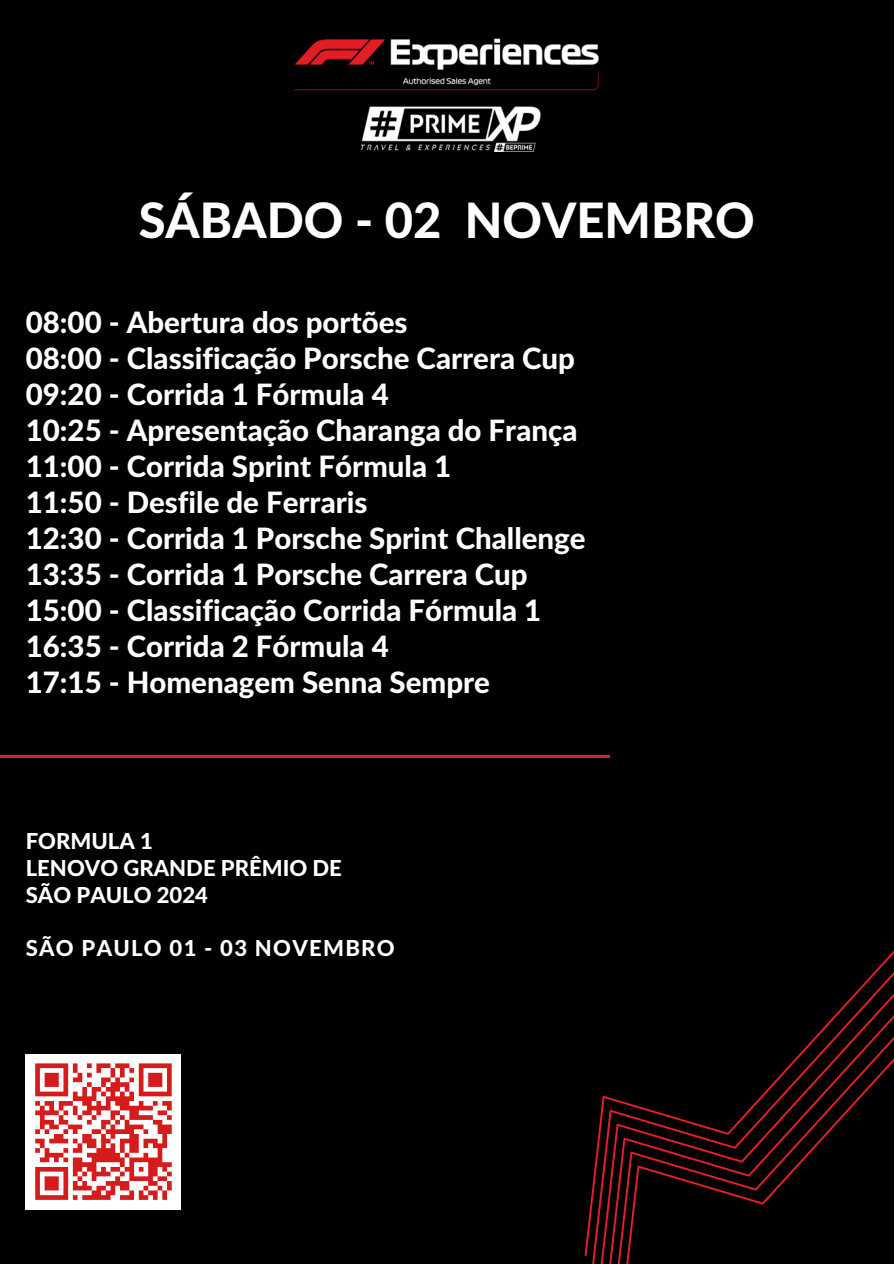
<style>
.page{position:relative;width:894px;height:1264px;background:#fff}
.page>*{position:absolute;margin:0;border:0;box-sizing:border-box;transform-origin:0 0}
.t1{font:800 48.75px "Lato Latin";color:#fff}
.t2{font:800 29.4px/36px "Lato Latin";color:#fff}
.t3{font:800 22.05px "Lato Latin";color:#fff}
.t4{font:800 22.05px "Lato Latin";letter-spacing:.06em;color:#fff}
</style>
<div class="page">
<div style="left:0;top:0;width:893px;height:1263px;background:#000"></div>
<img style="left:294px;top:38px;width:305px;height:113px">
<svg style="left:584px;top:951px;width:309px;height:312px"></svg>
<hr style="left:0;top:755px;width:609px;height:3px;background:#e11e26">
<div style="left:26px;top:1053px;width:155px;height:156px;background:#fff"></div>
<svg style="left:35px;top:1063px;width:137px;height:137px"></svg>
<h1 class="t1" style="left:139px;top:199px;width:617px">SÁBADO - 02 NOVEMBRO</h1>
<p class="t2" style="left:26px;top:306px;width:561px">08:00 - Abertura dos portões<br>08:00 - Classificação Porsche Carrera Cup 09:20 - Corrida 1 Fórmula 4<br>10:25 - Apresentação Charanga do França 11:00 - Corrida Sprint Fórmula 1<br>11:50 - Desfile de Ferraris<br>12:30 - Corrida 1 Porsche Sprint Challenge 13:35 - Corrida 1 Porsche Carrera Cup 15:00 - Classificação Corrida Fórmula 1<br>16:35 - Corrida 2 Fórmula 4<br>17:15 - Homenagem Senna Sempre</p>
<h2 class="t3" style="left:26px;top:831px;width:128px">FORMULA 1</h2>
<p class="t3" style="left:26px;top:858px;width:317px">LENOVO GRANDE PRÊMIO DE</p>
<p class="t3" style="left:26px;top:885px;width:184px">SÃO PAULO 2024</p>
<p class="t4" style="left:26px;top:937px;width:370px">SÃO PAULO 01 - 03 NOVEMBRO</p>
</div>
